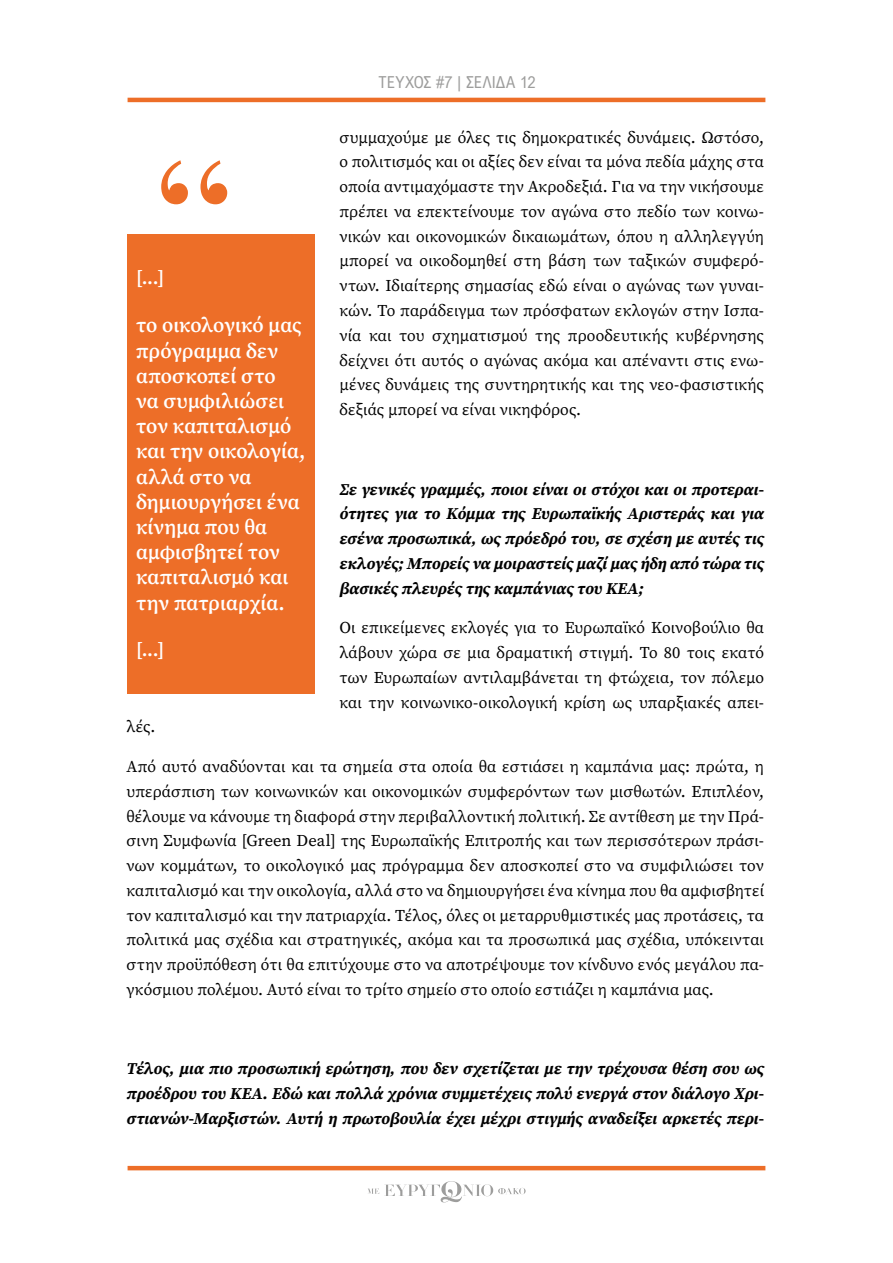
<style>
.page{position:relative;width:893px;height:1263px;background:#fff}
.page>*{position:absolute;margin:0;border:0;box-sizing:border-box;transform-origin:0 0}
.t1{font:700 135px "CF New Bodoni";color:#ed6e28}
.t2{font:600 21px/25.2px "Source Serif Pro";letter-spacing:-.005em;color:#fff}
.t3{font:600 19.5px "Source Serif Pro";color:#fff}
.t4{font:16.5px/24.8px "Source Serif Pro";color:#000;text-align:justify}
.t5{font:italic 700 16.5px/24.8px "Source Serif Pro";letter-spacing:-.005em;color:#000;text-align:justify}
.t6{font:16.5px "Arial Nova Cond";letter-spacing:.005em;color:#9d9d9c}
</style>
<div class="page">
<hr style="left:128px;top:98px;width:637px;height:4px;background:#ed6e28">
<hr style="left:128px;top:1166px;width:637px;height:4px;background:#ed6e28">
<svg style="left:368px;top:1181px;width:158px;height:21px"></svg>
<div style="left:128px;top:234px;width:187px;height:459px;background:#ed6e28"></div>
<h1 class="t1" style="left:152px;top:124px;width:86px">‘‘</h1>
<p class="t3" style="left:136px;top:264px;width:30px">[...]</p>
<p class="t2" style="left:136px;top:312px;width:171px">το οικολογικό μας πρόγραμμα δεν αποσκοπεί στο<br>να συμφιλιώσει τον καπιταλισμό και την οικολογία, αλλά στο να δημιουργήσει ένα κίνημα που θα αμφισβητεί τον καπιταλισμό και την πατριαρχία.</p>
<p class="t3" style="left:136px;top:636px;width:30px">[...]</p>
<p class="t6" style="left:378px;top:72px;width:159px">TEYΧΟΣ #7 | ΣΕΛΙΔΑ 12</p>
<p class="t4" style="left:339px;top:125px;width:426px">συμμαχούμε με όλες τις δημοκρατικές δυνάμεις. Ωστόσο, ο πολιτισμός και οι αξίες δεν είναι τα μόνα πεδία μάχης στα οποία αντιμαχόμαστε την Ακροδεξιά. Για να την νικήσουμε πρέπει να επεκτείνουμε τον αγώνα στο πεδίο των κοινω&shy;νικών και οικονομικών δικαιωμάτων, όπου η αλληλεγγύη μπορεί να οικοδομηθεί στη βάση των ταξικών συμφερό&shy;ντων. Ιδιαίτερης σημασίας εδώ είναι ο αγώνας των γυναι&shy;κών. Το παράδειγμα των πρόσφατων εκλογών στην Ισπα&shy;νία και του σχηματισμού της προοδευτικής κυβέρνησης δείχνει ότι αυτός ο αγώνας ακόμα και απέναντι στις ενω&shy;μένες δυνάμεις της συντηρητικής και της νεο-φασιστικής δεξιάς μπορεί να είναι νικηφόρος.</p>
<p class="t5" style="left:339px;top:476px;width:426px">Σε γενικές γραμμές, ποιοι είναι οι στόχοι και οι προτεραι&shy;ότητες για το Κόμμα της Ευρωπαϊκής Αριστεράς και για εσένα προσωπικά, ως πρόεδρό του, σε σχέση με αυτές τις εκλογές; Μπορείς να μοιραστείς μαζί μας ήδη από τώρα τις βασικές πλευρές της καμπάνιας του ΚΕΑ;</p>
<p class="t4" style="left:339px;top:615px;width:426px">Οι επικείμενες εκλογές για το Ευρωπαϊκό Κοινοβούλιο θα λάβουν χώρα σε μια δραματική στιγμή. Το 80 τοις εκατό των Ευρωπαίων αντιλαμβάνεται τη φτώχεια, τον πόλεμο και την κοινωνικο-οικολογική κρίση ως υπαρξιακές απει-</p>
<p class="t4" style="left:126px;top:714px;width:30px">λές.</p>
<p class="t4" style="left:126px;top:754px;width:639px">Από αυτό αναδύονται και τα σημεία στα οποία θα εστιάσει η καμπάνια μας: πρώτα, η υπεράσπιση των κοινωνικών και οικονομικών συμφερόντων των μισθωτών. Επιπλέον, θέλουμε να κάνουμε τη διαφορά στην περιβαλλοντική πολιτική. Σε αντίθεση με την Πρά&shy;σινη Συμφωνία [Green Deal] της Ευρωπαϊκής Επιτροπής και των περισσότερων πράσι&shy;νων κομμάτων, το οικολογικό μας πρόγραμμα δεν αποσκοπεί στο να συμφιλιώσει τον καπιταλισμό και την οικολογία, αλλά στο να δημιουργήσει ένα κίνημα που θα αμφισβητεί τον καπιταλισμό και την πατριαρχία. Τέλος, όλες οι μεταρρυθμιστικές μας προτάσεις, τα πολιτικά μας σχέδια και στρατηγικές, ακόμα και τα προσωπικά μας σχέδια, υπόκεινται στην προϋπόθεση ότι θα επιτύχουμε στο να αποτρέψουμε τον κίνδυνο ενός μεγάλου πα&shy;γκόσμιου πολέμου. Αυτό είναι το τρίτο σημείο στο οποίο εστιάζει η καμπάνια μας.</p>
<p class="t5" style="left:126px;top:1056px;width:639px">Τέλος, μια πιο προσωπική ερώτηση, που δεν σχετίζεται με την τρέχουσα θέση σου ως προέδρου του ΚΕΑ. Εδώ και πολλά χρόνια συμμετέχεις πολύ ενεργά στον διάλογο Χρι&shy;στιανών-Μαρξιστών. Αυτή η πρωτοβουλία έχει μέχρι στιγμής αναδείξει αρκετές περι-</p>
</div>
